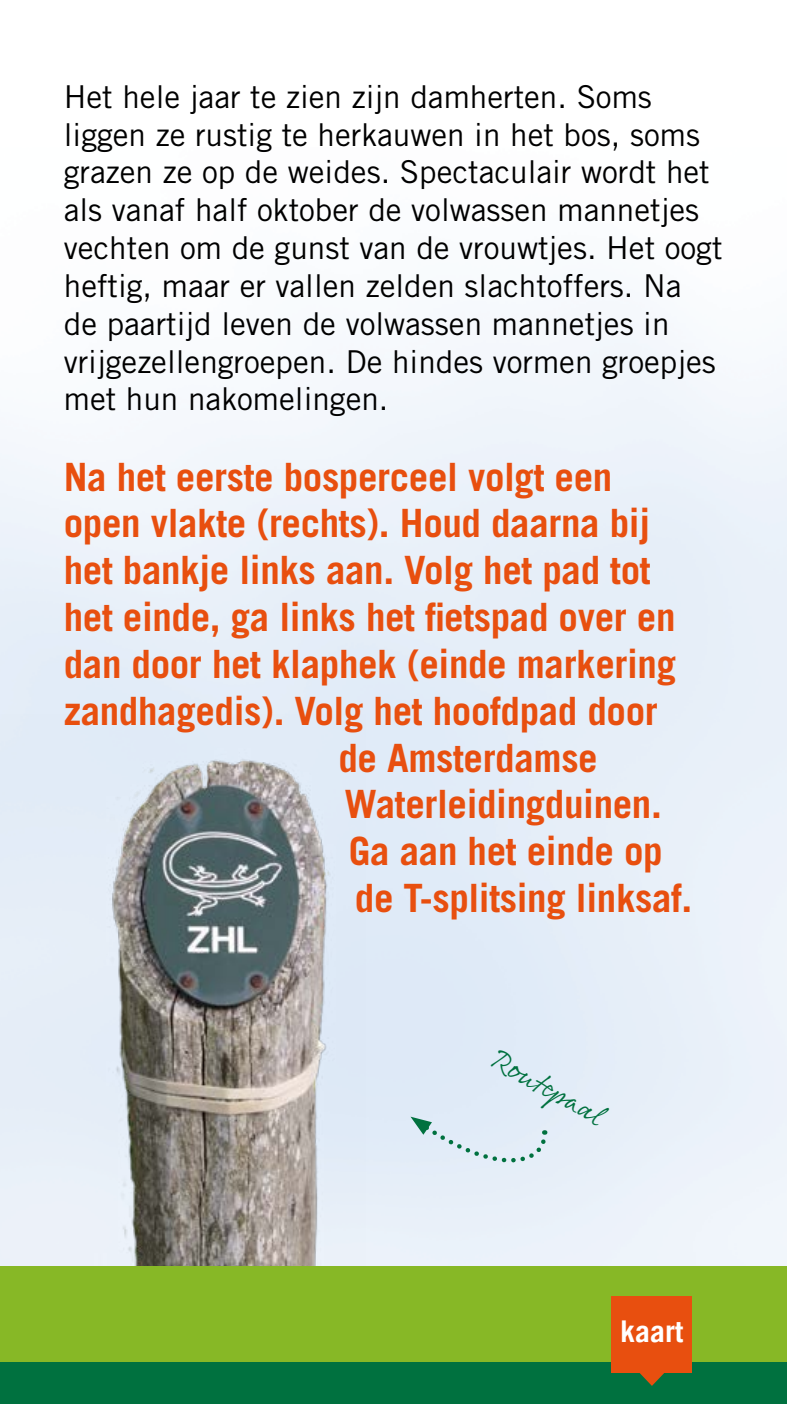
<style>
.page{position:relative;width:787px;height:1404px;background:#fff}
.page>*{position:absolute;margin:0;border:0;box-sizing:border-box;transform-origin:0 0}
.t1{font:700 39px "Trade Gothic LT Std";letter-spacing:-.01em;color:#e84f0f}
.t2{font:31.5px/37.8px "Trade Gothic LT Std";color:#000}
.t3{font:31.5px "Rollerscript Smooth";color:#00713f}
.t4{font:700 30px "Trade Gothic LT";color:#fff}
</style>
<div class="page">
<img style="left:0;top:714px;width:366px;height:552px">
<div style="left:0;top:1361px;width:787px;height:42px;background:#00713f"></div>
<div style="left:0;top:1266px;width:787px;height:95px;background:#87b826"></div>
<div style="left:410px;top:1116px;width:139px;height:57px;background:#e2ecf8"></div>
<div style="left:611px;top:1296px;width:81px;height:76px;background:#e84f0f"></div>
<svg style="left:639px;top:1372px;width:25px;height:13px"></svg>
<p class="t2" style="left:64px;top:77px;width:660px">Het hele jaar te zien zijn damherten. Soms liggen ze rustig te herkauwen in het bos, soms grazen ze op de weides. Spectaculair wordt het als vanaf half oktober de volwassen mannetjes vechten om de gunst van de vrouwtjes. Het oogt heftig, maar er vallen zelden slachtoffers. Na de paartijd leven de volwassen mannetjes in vrijgezellengroepen. De hindes vormen groepjes met hun nakomelingen.</p>
<p class="t1" style="left:64px;top:452px;width:550px">Na het eerste bosperceel volgt een</p>
<p class="t1" style="left:64px;top:499px;width:588px">open vlakte (rechts). Houd daarna bij</p>
<p class="t1" style="left:64px;top:546px;width:588px">het bankje links aan. Volg het pad tot</p>
<p class="t1" style="left:64px;top:593px;width:613px">het einde, ga links het fietspad over en</p>
<p class="t1" style="left:64px;top:640px;width:614px">dan door het klaphek (einde markering</p>
<p class="t1" style="left:64px;top:686px;width:595px">zandhagedis). Volg het hoofdpad door</p>
<p class="t1" style="left:338px;top:733px;width:261px">de Amsterdamse</p>
<p class="t1" style="left:344px;top:780px;width:319px">Waterleidingduinen.</p>
<p class="t1" style="left:349px;top:827px;width:315px">Ga aan het einde op</p>
<p class="t1" style="left:355px;top:874px;width:339px">de T-splitsing linksaf.</p>
<p class="t3" style="left:504px;top:1039px;width:116px;rotate:29deg">Rou te paal</p>
<p class="t4" style="left:620px;top:1313px;width:65px">kaart</p>
</div>
